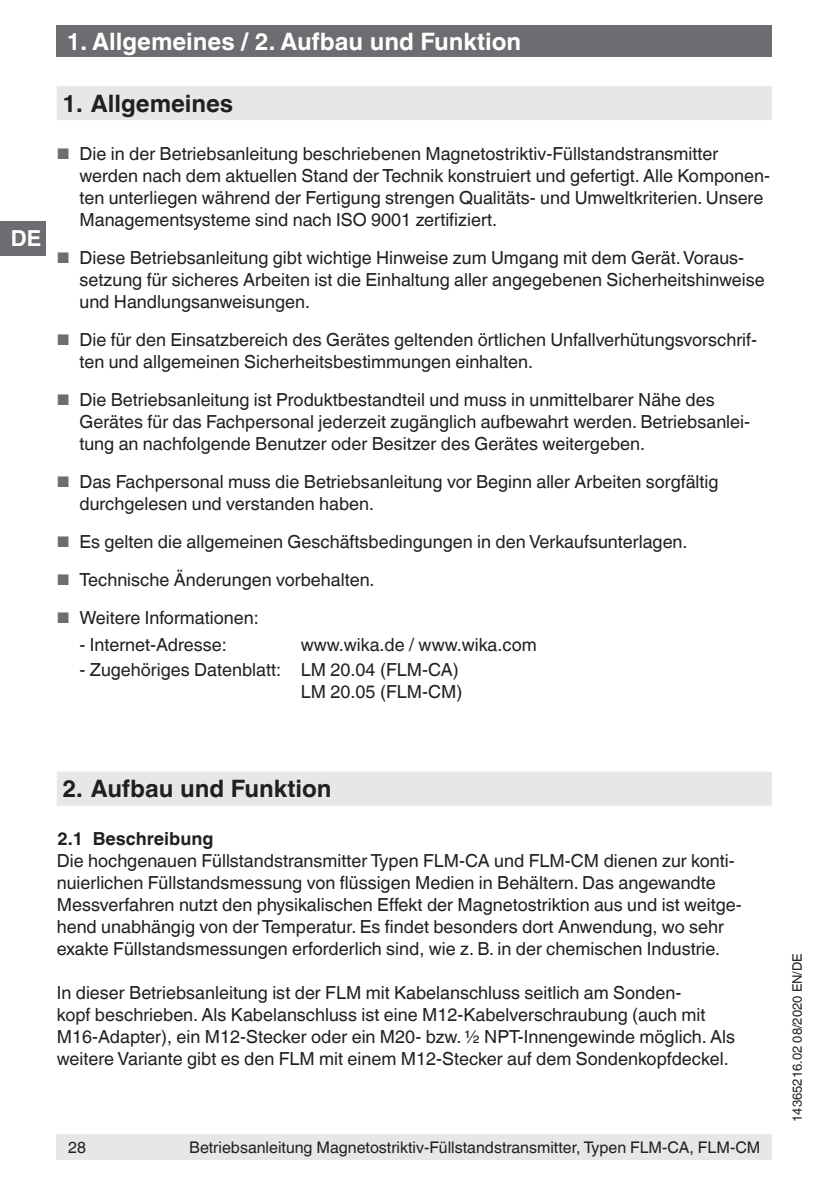
<style>
.page{position:relative;width:840px;height:1191px;background:#fff}
.page>*{position:absolute;margin:0;border:0;box-sizing:border-box;transform-origin:0 0}
.t1{font:700 24px "Helvetica World";color:#fff}
.t2{font:700 24px "Helvetica World";color:#231f20}
.t3{font:700 22px "Helvetica World";color:#fff}
.t4{font:18px/22px "Helvetica World";color:#231f20}
.t5{font:700 18px "Helvetica World";color:#231f20}
.t6{font:16px "Helvetica World";color:#231f20}
.t7{font:13px "Helvetica World";color:#231f20}
.s1{font-size:15.4px;color:#6c6d70}
</style>
<div class="page">
<div style="left:57px;top:26px;width:714px;height:31px;background:#6c6d70"></div>
<div style="left:0;top:221px;width:45px;height:34px;background:#6c6d70"></div>
<div style="left:57px;top:1134px;width:714px;height:25px;background:#e6e7e9"></div>
<div style="left:57px;top:86px;width:714px;height:34px;background:#e6e7e9"></div>
<div style="left:57px;top:771px;width:714px;height:34px;background:#e6e7e9"></div>
<p class="t3" style="left:11px;top:226px;width:32px">DE</p>
<h1 class="t1" style="left:67px;top:27px;width:455px">1. Allgemeines / 2. Aufbau und Funktion</h1>
<h1 class="t2" style="left:62px;top:89px;width:172px">1. Allgemeines</h1>
<p class="t4" style="left:79px;top:142px;width:691px;text-indent:-23px"><span class="s1">■</span> Die in der Betriebsanleitung beschriebenen Magnetostriktiv-Füllstandstransmitter werden nach dem aktuellen Stand der Technik konstruiert und gefertigt. Alle Komponen&shy;ten unterliegen während der Fertigung strengen Qualitäts- und Umweltkriterien. Unsere Managementsysteme sind nach ISO 9001 zertifiziert.</p>
<p class="t4" style="left:79px;top:246px;width:686px;text-indent:-23px"><span class="s1">■</span> Diese Betriebsanleitung gibt wichtige Hinweise zum Umgang mit dem Gerät. Voraus&shy;setzung für sicheres Arbeiten ist die Einhaltung aller angegebenen Sicherheitshinweise und Handlungsanweisungen.</p>
<p class="t4" style="left:79px;top:328px;width:678px;text-indent:-23px"><span class="s1">■</span> Die für den Einsatzbereich des Gerätes geltenden örtlichen Unfallverhütungsvorschrif&shy;ten und allgemeinen Sicherheitsbestimmungen einhalten.</p>
<p class="t4" style="left:79px;top:388px;width:672px;text-indent:-23px"><span class="s1">■</span> Die Betriebsanleitung ist Produktbestandteil und muss in unmittelbarer Nähe des<br>Gerätes für das Fachpersonal jederzeit zugänglich aufbewahrt werden. Betriebsanlei&shy;tung an nachfolgende Benutzer oder Besitzer des Gerätes weitergeben.</p>
<p class="t4" style="left:79px;top:470px;width:640px;text-indent:-23px"><span class="s1">■</span> Das Fachpersonal muss die Betriebsanleitung vor Beginn aller Arbeiten sorgfältig durchgelesen und verstanden haben.</p>
<p class="t4" style="left:57px;top:530px;width:632px"><span class="s1">■</span> Es gelten die allgemeinen Geschäftsbedingungen in den Verkaufsunterlagen.</p>
<p class="t4" style="left:57px;top:568px;width:319px"><span class="s1">■</span> Technische Änderungen vorbehalten.</p>
<p class="t4" style="left:57px;top:606px;width:203px"><span class="s1">■</span> Weitere Informationen:</p>
<p class="t4" style="left:79px;top:634px;width:149px">- Internet-Adresse:</p>
<p class="t4" style="left:300px;top:634px;width:237px">www.wika.de / www.wika.com</p>
<p class="t4" style="left:79px;top:658px;width:384px;text-align:right">- Zugehöriges Datenblatt: LM 20.04 (FLM-CA)<br>LM 20.05 (FLM-CM)</p>
<h1 class="t2" style="left:62px;top:775px;width:270px">2. Aufbau und Funktion</h1>
<p class="t5" style="left:57px;top:828px;width:157px">2.1 Beschreibung</p>
<p class="t4" style="left:57px;top:850px;width:686px">Die hochgenauen Füllstandstransmitter Typen FLM-CA und FLM-CM dienen zur konti&shy;nuierlichen Füllstandsmessung von flüssigen Medien in Behältern. Das angewandte Messverfahren nutzt den physikalischen Effekt der Magnetostriktion aus und ist weitge&shy;hend unabhängig von der Temperatur. Es findet besonders dort Anwendung, wo sehr exakte Füllstandsmessungen erforderlich sind, wie z. B. in der chemischen Industrie.</p>
<p class="t4" style="left:57px;top:982px;width:679px">In dieser Betriebsanleitung ist der FLM mit Kabelanschluss seitlich am Sonden-<br>kopf beschrieben. Als Kabelanschluss ist eine M12-Kabelverschraubung (auch mit M16-Adapter), ein M12-Stecker oder ein M20- bzw. ½ NPT-Innengewinde möglich. Als weitere Variante gibt es den FLM mit einem M12-Stecker auf dem Sondenkopfdeckel.</p>
<p class="t6" style="left:68px;top:1137px;width:19px">28</p>
<p class="t6" style="left:189px;top:1137px;width:572px">Betriebsanleitung Magnetostriktiv-Füllstandstransmitter, Typen FLM-CA, FLM-CM</p>
<p class="t7" style="left:789px;top:1121px;width:170px;rotate:-90deg">14365216.02 08/2020 EN/DE</p>
</div>
